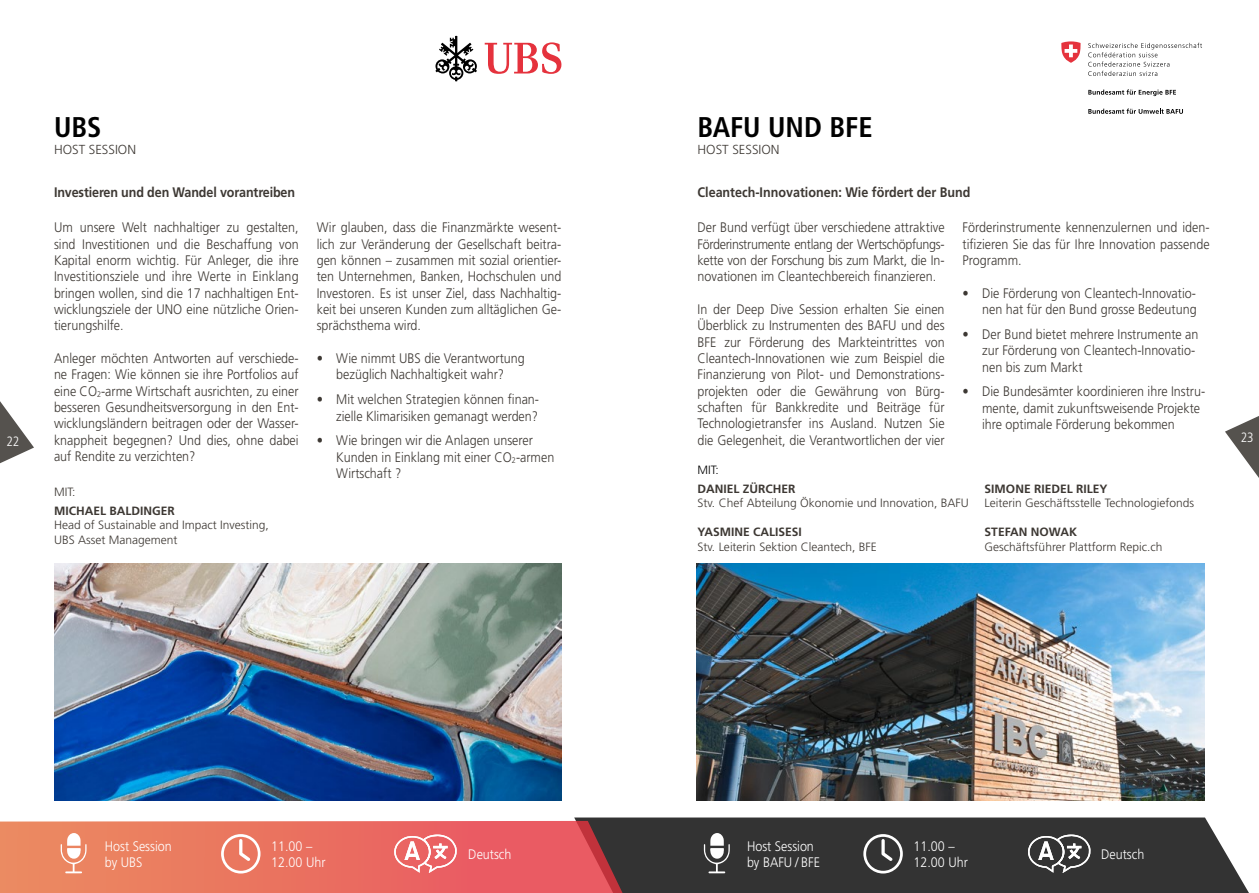
<style>
.page{position:relative;width:1259px;height:893px;background:#fff}
.page>*{position:absolute;margin:0;border:0;box-sizing:border-box;transform-origin:0 0}
.t1{font:700 condensed 28.5px "Frutiger LT Std";color:#000}
.t2{font:300 13.8px/16.4px "Frutiger LT Std";color:#3d3833;text-align:justify;scale:.91 1}
.t3{font:300 13.8px/16.5px "Frutiger LT Std";color:#fff;scale:.91 1}
.t4{font:700 13.8px "Frutiger LT Std";color:#3d3833;scale:.91 1}
.t5{font:300 condensed 13.5px "Frutiger LT Std";color:#fff}
.t6{font:300 13.05px "Frutiger LT Std";color:#3d3833}
.t7{font:300 12px/14.4px "Frutiger LT Std";color:#3d3833}
.t8{font:700 12px "Frutiger LT Std";color:#3d3833}
.t9{font:300 12px "Frutiger LT Std";color:#000}
</style>
<div class="page">
<div style="left:574px;top:817px;width:675px;height:76px;background:#333"></div>
<svg style="left:0;top:821px;width:630px;height:72px;background:#e16c5e"></svg>
<svg style="left:221px;top:834px;width:39px;height:39px"></svg>
<svg style="left:394px;top:834px;width:63px;height:39px"></svg>
<svg style="left:863px;top:834px;width:40px;height:39px"></svg>
<svg style="left:1027px;top:834px;width:63px;height:39px"></svg>
<svg style="left:704px;top:833px;width:26px;height:40px"></svg>
<svg style="left:61px;top:833px;width:26px;height:40px"></svg>
<svg style="left:435px;top:36px;width:42px;height:45px"></svg>
<svg style="left:485px;top:42px;width:76px;height:32px"></svg>
<img style="left:696px;top:563px;width:508px;height:238px">
<img style="left:54px;top:563px;width:507px;height:238px">
<svg style="left:1088px;top:43px;width:114px;height:33px"></svg>
<svg style="left:1088px;top:109px;width:95px;height:5px"></svg>
<svg style="left:1061px;top:41px;width:20px;height:22px"></svg>
<svg style="left:1088px;top:89px;width:88px;height:7px"></svg>
<svg style="left:0;top:401px;width:34px;height:63px"></svg>
<svg style="left:1225px;top:416px;width:34px;height:62px"></svg>
<h1 class="t1" style="left:54px;top:110px;width:32px">UBS</h1>
<p class="t6" style="left:54px;top:142px;width:74px">HOST SESSION</p>
<p class="t4" style="left:54px;top:184px;width:266px">Investieren und den Wandel vorantreiben</p>
<h1 class="t1" style="left:697px;top:110px;width:89px">BAFU und</h1>
<h1 class="t1" style="left:829px;top:110px;width:15px">BFE</h1>
<p class="t6" style="left:697px;top:142px;width:74px">HOST SESSION</p>
<p class="t4" style="left:697px;top:184px;width:302px">Cleantech-Innovationen: Wie fördert der Bund</p>
<p class="t2" style="left:697px;top:220px;width:273px">Der Bund verfügt über verschiedene attraktive Förderinstrumente entlang der Wertschöpfungs&shy;kette von der Forschung bis zum Markt, die In&shy;novationen im Cleantechbereich finanzieren.</p>
<p class="t2" style="left:697px;top:301px;width:273px">In der Deep Dive Session erhalten Sie einen Überblick zu Instrumenten des BAFU und des BFE zur Förderung des Markteintrittes von Cleantech-Innovationen wie zum Beispiel die Finanzierung von Pilot- und Demonstrations&shy;projekten oder die Gewährung von Bürg&shy;schaften für Bankkredite und Beiträge für Technologietransfer ins Ausland. Nutzen Sie die Gelegenheit, die Verantwortlichen der vier</p>
<p class="t2" style="left:962px;top:220px;width:273px">Förderinstrumente kennenzulernen und iden&shy;tifizieren Sie das für Ihre Innovation passende Programm.</p>
<p class="t2" style="left:962px;top:285px;width:259px;text-align:right">• Die Förderung von Cleantech-Innovatio&shy;nen hat für den Bund grosse Bedeutung</p>
<p class="t2" style="left:982px;top:326px;width:239px;text-align:left;text-indent:-20px">• Der Bund bietet mehrere Instrumente an zur Förderung von Cleantech-Innovatio&shy;nen bis zum Markt</p>
<p class="t2" style="left:982px;top:384px;width:247px;text-align:left;text-indent:-20px">• Die Bundesämter koordinieren ihre Instru&shy;mente, damit zukunftsweisende Projekte ihre optimale Förderung bekommen</p>
<p class="t2" style="left:54px;top:220px;width:270px">Um unsere Welt nachhaltiger zu gestalten, sind Investitionen und die Beschaffung von Kapital enorm wichtig. Für Anleger, die ihre Investitionsziele und ihre Werte in Einklang bringen wollen, sind die 17 nachhaltigen Ent&shy;wicklungsziele der UNO eine nützliche Orien&shy;tierungshilfe.</p>
<p class="t2" style="left:54px;top:350px;width:270px">Anleger möchten Antworten auf verschiede&shy;ne Fragen: Wie können sie ihre Portfolios auf eine CO<sub>2</sub>-arme Wirtschaft ausrichten, zu einer besseren Gesundheitsversorgung in den Ent&shy;wicklungsländern beitragen oder der Wasser&shy;knappheit begegnen? Und dies, ohne dabei auf Rendite zu verzichten?</p>
<p class="t2" style="left:317px;top:220px;width:270px">Wir glauben, dass die Finanzmärkte wesent&shy;lich zur Veränderung der Gesellschaft beitra&shy;gen können – zusammen mit sozial orientier&shy;ten Unternehmen, Banken, Hochschulen und Investoren. Es ist unser Ziel, dass Nachhaltig&shy;keit bei unseren Kunden zum alltäglichen Ge&shy;sprächsthema wird.</p>
<p class="t2" style="left:317px;top:350px;width:230px;text-align:center">• Wie nimmt UBS die Verantwortung bezüglich Nachhaltigkeit wahr?</p>
<p class="t2" style="left:317px;top:392px;width:246px;text-align:right">• Mit welchen Strategien können finan&shy;zielle Klimarisiken gemanagt werden?</p>
<p class="t2" style="left:336px;top:433px;width:241px;text-align:left;text-indent:-20px">• Wie bringen wir die Anlagen unserer<br>Kunden in Einklang mit einer CO<sub>2</sub>-armen<br>Wirtschaft ?</p>
<p class="t5" style="left:6px;top:434px;width:14px">22</p>
<p class="t5" style="left:1240px;top:430px;width:14px">23</p>
<p class="t9" style="left:697px;top:463px;width:23px">Mit:</p>
<p class="t7" style="left:54px;top:485px;width:23px">Mit:</p>
<p class="t8" style="left:54px;top:503px;width:64px">Michael Bal</p>
<p class="t8" style="left:131px;top:503px;width:45px">dinger</p>
<p class="t7" style="left:54px;top:518px;width:216px">Head of Sustainable and Impact Investing,<br>UBS Asset Management</p>
<p class="t8" style="left:697px;top:482px;width:100px">Daniel Zürcher</p>
<p class="t7" style="left:697px;top:496px;width:273px">Stv. Chef Abteilung Ökonomie und Innovation, BAFU</p>
<p class="t8" style="left:697px;top:525px;width:106px">Yasmine Calisesi</p>
<p class="t7" style="left:697px;top:539px;width:181px">Stv. Leiterin Sektion Cleantech, BFE</p>
<p class="t8" style="left:984px;top:482px;width:123px">Simone Riedel Riley</p>
<p class="t7" style="left:984px;top:496px;width:211px">Leiterin Geschäftsstelle Technologiefonds</p>
<p class="t8" style="left:984px;top:525px;width:57px">Stefan Nowak</p>
<p class="t7" style="left:984px;top:539px;width:179px">Geschäftsführer Plattform Repic.ch</p>
<p class="t3" style="left:105px;top:838px;width:75px">Host Session by UBS</p>
<p class="t3" style="left:271px;top:838px;width:61px">11.00 –<br>12.00 Uhr</p>
<p class="t3" style="left:468px;top:846px;width:49px">Deutsch</p>
<p class="t3" style="left:913px;top:838px;width:61px">11.00 –<br>12.00 Uhr</p>
<p class="t3" style="left:1101px;top:846px;width:49px">Deutsch</p>
<p class="t3" style="left:747px;top:838px;width:82px">Host Session by BAFU / BFE</p>
</div>
